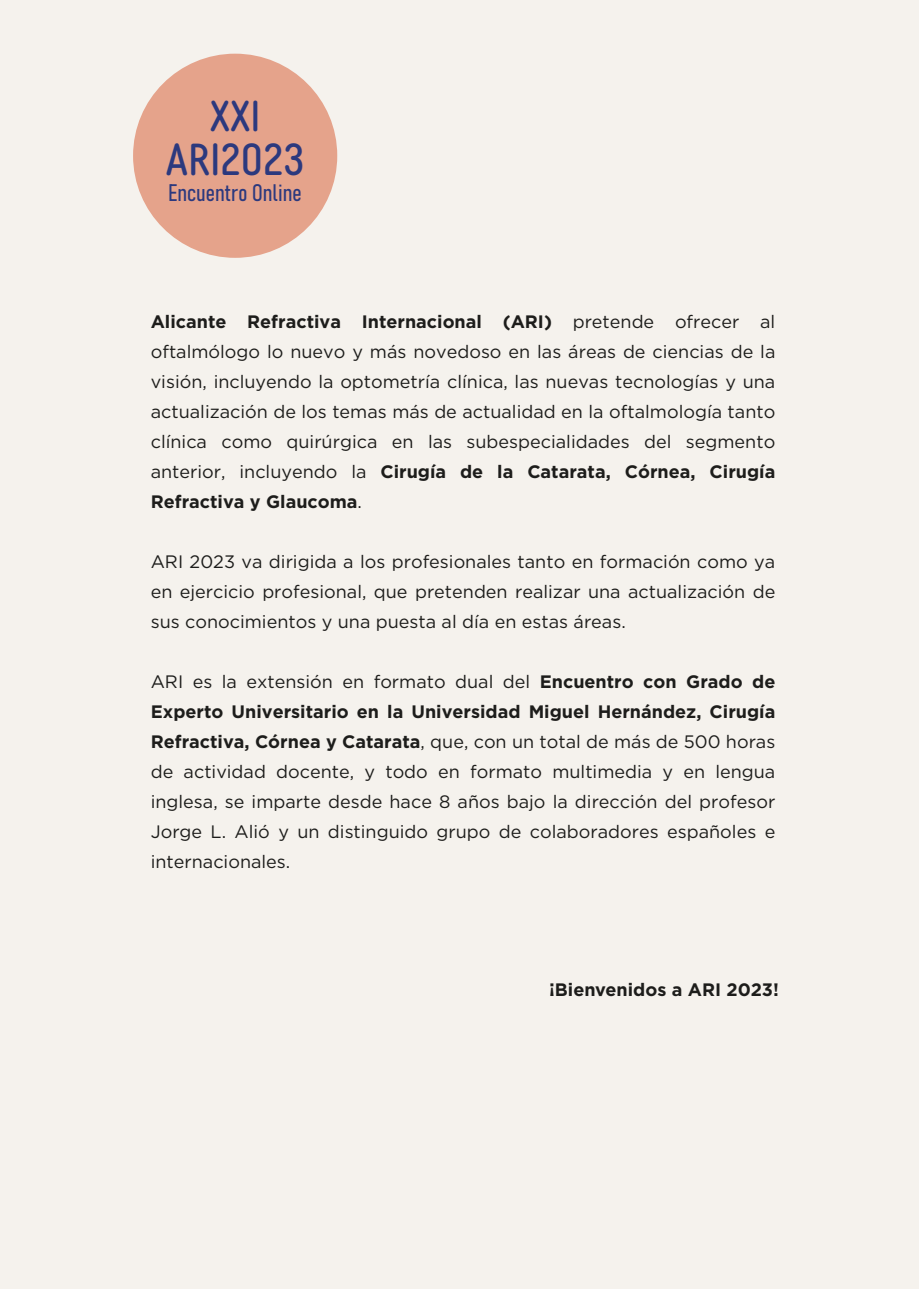
<style>
.page{position:relative;width:919px;height:1289px;background:#fff}
.page>*{position:absolute;margin:0;border:0;box-sizing:border-box;transform-origin:0 0}
.t1{font:43.5px "Diazo MVB Cond";color:#2c397e}
.t2{font:41.7px "Diazo MVB Cond";color:#2c397e}
.t3{font:23.55px "Bahnschrift";color:#2c397e}
.t4{font:18px/30px "Gotham";color:#1d1d1b;text-align:justify}
.t5{font:700 18px "Gotham";color:#1d1d1b}
.s1{font-weight:700}
</style>
<div class="page">
<div style="left:0;top:0;width:918px;height:1288px;background:#f5f2ed"></div>
<div style="left:133px;top:54px;width:204px;height:204px;background:#e5a38b;border-radius:50%"></div>
<h2 class="t2" style="left:210px;top:85px;width:52px">XXI</h2>
<h1 class="t1" style="left:166px;top:127px;width:140px">ARI2023</h1>
<h3 class="t3" style="left:168px;top:175px;width:135px">Encuentro Online</h3>
<p class="t4" style="left:151px;top:306px;width:626px"><span class="s1">Alicante Refractiva Internacional (ARI)</span> pretende ofrecer al oftalmólogo lo nuevo y más novedoso en las áreas de ciencias de la visión, incluyendo la optometría clínica, las nuevas tecnologías y una actualización de los temas más de actualidad en la oftalmología tanto clínica como quirúrgica en las subespecialidades del segmento anterior, incluyendo la <span class="s1">Cirugía de la Catarata, Córnea, Cirugía Refractiva y Glaucoma</span>.</p>
<p class="t4" style="left:151px;top:546px;width:626px">ARI 2023 va dirigida a los profesionales tanto en formación como ya en ejercicio profesional, que pretenden realizar una actualización de sus conocimientos y una puesta al día en estas áreas.</p>
<p class="t4" style="left:151px;top:666px;width:626px">ARI es la extensión en formato dual del <span class="s1">Encuentro con Grado de Experto Universitario en la Universidad Miguel Hernández, Cirugía Refractiva, Córnea y Catarata</span>, que, con un total de más de 500 horas de actividad docente, y todo en formato multimedia y en lengua inglesa, se imparte desde hace 8 años bajo la dirección del profesor Jorge L. Alió y un distinguido grupo de colaboradores españoles e internacionales.</p>
<p class="t5" style="left:549px;top:978px;width:231px">¡Bienvenidos a ARI 2023!</p>
</div>
